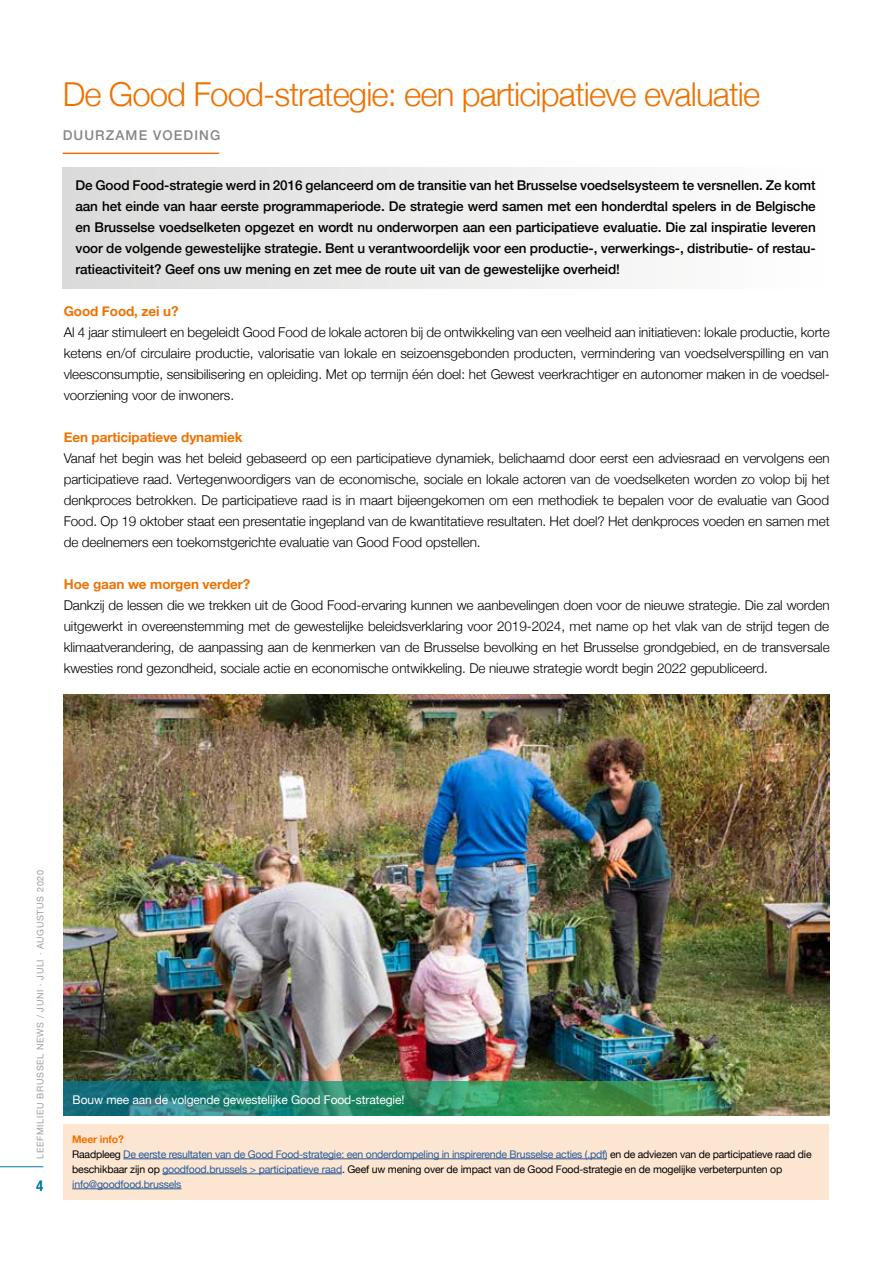
<style>
.page{position:relative;width:893px;height:1263px;background:#fff}
.page>*{position:absolute;margin:0;border:0;box-sizing:border-box;transform-origin:0 0}
.t1{font:300 33px "Helvetica Neue";letter-spacing:-.03em;color:#ee7203}
.t2{font:700 condensed 15px "Helvetica Neue";color:#00799e}
.t3{font:300 13.5px/21px "Helvetica Neue";letter-spacing:-.01em;color:#000;text-align:justify}
.t4{font:500 13.5px/21px "Helvetica Neue";letter-spacing:-.01em;color:#000;text-align:justify}
.t5{font:700 13.5px "Helvetica Neue";letter-spacing:-.01em;color:#ee7203}
.t6{font:500 13.5px "Helvetica Neue";letter-spacing:.08em;color:#878787}
.t7{font:12px "Helvetica Neue";letter-spacing:-.01em;color:#fff}
.t8{font:10.5px/15px "Helvetica Neue";letter-spacing:-.025em;color:#275b9b}
.t9{font:9px "Helvetica Neue";letter-spacing:.07em;color:#9d9d9c}
.s1{font-weight:700;color:#ee7203}
.s2{color:#000}
</style>
<div class="page">
<hr style="left:0;top:1166px;width:43px;height:1px;background:#00799e">
<hr style="left:63px;top:153px;width:156px;height:1px;background:#eb710b">
<div style="left:63px;top:168px;width:765px;height:120px;background:linear-gradient(to right,#dadada,#fff)"></div>
<div style="left:64px;top:1124px;width:765px;height:75px;background:#fde6d1"></div>
<hr style="left:123px;top:1158px;width:484px;height:1px;background:#275b9b">
<hr style="left:162px;top:1173px;width:180px;height:1px;background:#275b9b">
<hr style="left:72px;top:1188px;width:109px;height:1px;background:#275b9b">
<img style="left:64px;top:694px;width:765px;height:387px">
<img style="left:64px;top:1081px;width:765px;height:34px">
<h1 class="t1" style="left:63px;top:68px;width:699px">De Good Food-strategie: een participatieve evaluatie</h1>
<p class="t6" style="left:63px;top:124px;width:159px">DUURZAME VOEDING</p>
<p class="t4" style="left:75px;top:174px;width:742px">De Good Food-strategie werd in 2016 gelanceerd om de transitie van het Brusselse voedselsysteem te versnellen. Ze komt aan het einde van haar eerste programmaperiode. De strategie werd samen met een honderdtal spelers in de Belgische en Brusselse voedselketen opgezet en wordt nu onderworpen aan een participatieve evaluatie. Die zal inspiratie leveren voor de volgende gewestelijke strategie. Bent u verantwoordelijk voor een productie-, verwerkings-, distributie- of restau&shy;ratieactiviteit? Geef ons uw mening en zet mee de route uit van de gewestelijke overheid!</p>
<p class="t5" style="left:64px;top:301px;width:116px">Good Food, zei u?</p>
<p class="t3" style="left:64px;top:321px;width:767px">Al 4 jaar stimuleert en begeleidt Good Food de lokale actoren bij de ontwikkeling van een veelheid aan initiatieven: lokale productie, korte ketens en/of circulaire productie, valorisatie van lokale en seizoensgebonden producten, vermindering van voedselverspilling en van vleesconsumptie, sensibilisering en opleiding. Met op termijn één doel: het Gewest veerkrachtiger en autonomer maken in de voedsel&shy;voorziening voor de inwoners.</p>
<p class="t5" style="left:64px;top:427px;width:180px">Een participatieve dynamiek</p>
<p class="t3" style="left:64px;top:447px;width:767px">Vanaf het begin was het beleid gebaseerd op een participatieve dynamiek, belichaamd door eerst een adviesraad en vervolgens een participatieve raad. Vertegenwoordigers van de economische, sociale en lokale actoren van de voedselketen worden zo volop bij het denkproces betrokken. De participatieve raad is in maart bijeengekomen om een methodiek te bepalen voor de evaluatie van Good Food. Op 19 oktober staat een presentatie ingepland van de kwantitatieve resultaten. Het doel? Het denkproces voeden en samen met de deelnemers een toekomstgerichte evaluatie van Good Food opstellen.</p>
<p class="t5" style="left:64px;top:574px;width:188px">Hoe gaan we morgen verder?</p>
<p class="t3" style="left:64px;top:594px;width:767px">Dankzij de lessen die we trekken uit de Good Food-ervaring kunnen we aanbevelingen doen voor de nieuwe strategie. Die zal worden uitgewerkt in overeenstemming met de gewestelijke beleidsverklaring voor 2019-2024, met name op het vlak van de strijd tegen de klimaatverandering, de aanpassing aan de kenmerken van de Brusselse bevolking en het Brusselse grondgebied, en de transversale kwesties rond gezondheid, sociale actie en economische ontwikkeling. De nieuwe strategie wordt begin 2022 gepubliceerd.</p>
<p class="t9" style="left:34px;top:1159px;width:290px;rotate:-90deg">LEEFMILIEU BRUSSEL NEWS / JUNI · JULI · AUGUSTUS 2020</p>
<p class="t2" style="left:36px;top:1173px;width:9px">4</p>
<p class="t7" style="left:73px;top:1091px;width:333px">Bouw mee aan de volgende gewestelijke Good Food-strategie!</p>
<p class="t8" style="left:72px;top:1132px;width:741px"><span class="s1">Meer info?<br></span><span class="s2">Raadpleeg</span> De eerste resultaten van de Good Food-strategie: een onderdompeling in inspirerende Brusselse acties (.pdf) <span class="s2">en de adviezen van de participatieve raad die beschikbaar zijn op</span> goodfood.brussels &gt; participatieve raad<span class="s2">. Geef uw mening over de impact van de Good Food-strategie en de mogelijke verbeterpunten op </span>info@goodfood.brussels</p>
</div>
